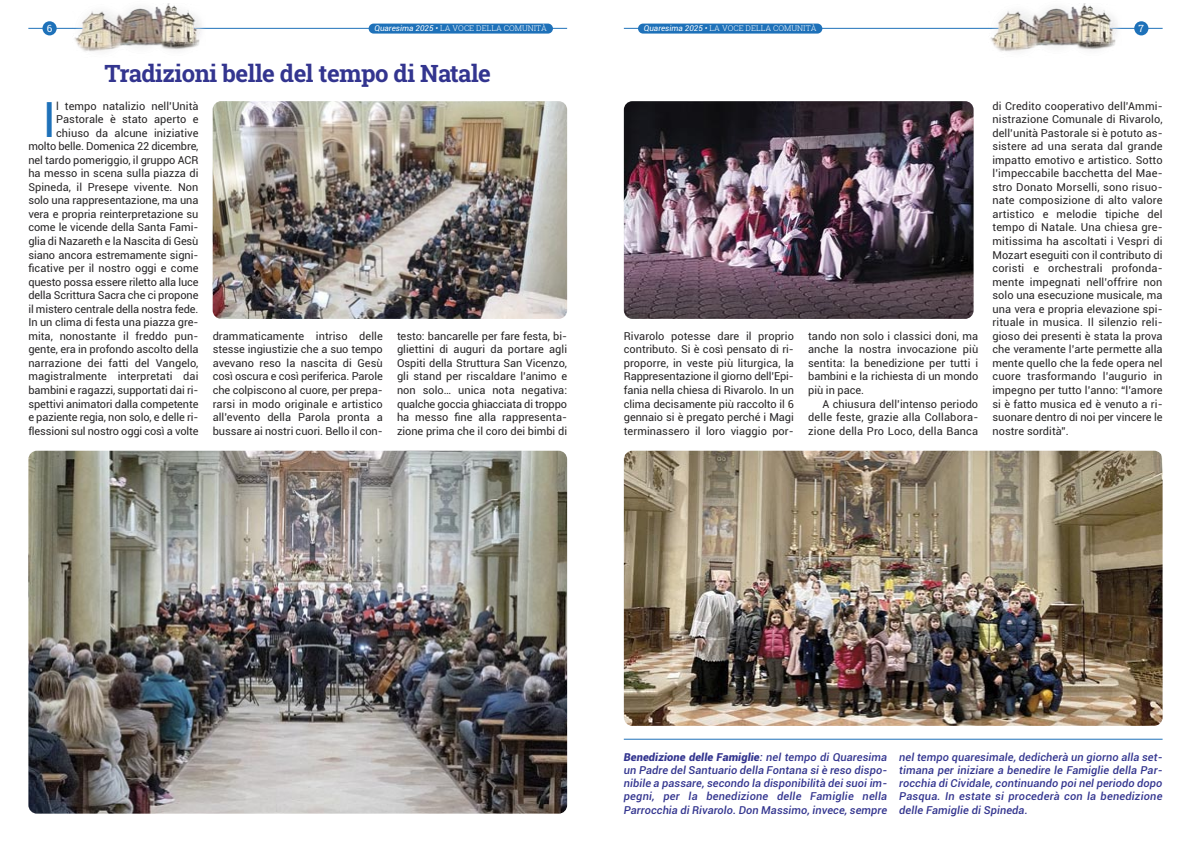
<style>
.page{position:relative;width:1191px;height:842px;background:#fff}
.page>*{position:absolute;margin:0;border:0;box-sizing:border-box;transform-origin:0 0}
.t1{font:49.1px "Roboto";color:#1e71b9}
.t2{font:700 24px "Roboto Slab";letter-spacing:-.02em;color:#33358f}
.t3{font:11px/13.5px "Roboto";letter-spacing:-.005em;color:#272526;text-align:justify}
.t4{font:italic 500 11px/13.2px "Roboto";letter-spacing:.01em;color:#33358f;text-align:justify}
.t5{font:10px "Roboto Slab";color:#fff}
.t6{font:300 8px "Roboto Slab";color:#fff}
.s1{font-family:"Roboto";font-weight:400;font-style:italic}
.s2{font-weight:900}
</style>
<div class="page">
<hr style="left:28px;top:28px;width:539px;height:1px;background:#1e71b9">
<img style="left:65px;top:3px;width:141px;height:49px">
<div style="left:42px;top:21px;width:15px;height:14px;background:#1e71b9;border-radius:50%"></div>
<img style="left:213px;top:101px;width:354px;height:218px;border-radius:9px">
<img style="left:28px;top:451px;width:539px;height:363px;border-radius:9px">
<div style="left:369px;top:24px;width:184px;height:10px;background:#1e71b9;border-radius:5px"></div>
<hr style="left:624px;top:28px;width:538px;height:1px;background:#1e71b9">
<img style="left:980px;top:3px;width:141px;height:49px">
<div style="left:1134px;top:21px;width:14px;height:14px;background:#1e71b9;border-radius:50%"></div>
<img style="left:624px;top:451px;width:538px;height:275px;border-radius:9px">
<img style="left:624px;top:101px;width:349px;height:218px;border-radius:9px">
<div style="left:638px;top:24px;width:184px;height:10px;background:#1e71b9;border-radius:5px"></div>
<hr style="left:624px;top:739px;width:538px;height:1px;background:#1e71b9">
<p class="t5" style="left:47px;top:25px;width:7px">6</p>
<p class="t6" style="left:374px;top:25px;width:174px"><span class="s1">Quaresima 2025 •</span> LA VOCE DELLA COMUNITÀ</p>
<p class="t6" style="left:644px;top:25px;width:174px"><span class="s1">Quaresima 2025 •</span> LA VOCE DELLA COMUNITÀ</p>
<p class="t5" style="left:1138px;top:25px;width:7px">7</p>
<h2 class="t2" style="left:104px;top:64px;width:388px">Tradizioni belle del tempo di Natale</h2>
<p class="t3" style="left:28px;top:100px;width:172px;text-align:right">l tempo natalizio nell’Unità Pastorale è stato aperto e chiuso da alcune iniziative molto belle. Domenica 22 dicembre, nel tardo pomeriggio, il gruppo ACR ha messo in scena sulla piazza di Spineda, il Presepe vivente. Non solo una rappresentazione, ma una vera e propria reinterpretazione su come le vicende della Santa Fami&shy;glia di Nazareth e la Nascita di Gesù siano ancora estremamente signi&shy;ficative per il nostro oggi e come questo possa essere riletto alla luce della Scrittura Sacra che ci propone il mistero centrale della nostra fede.<br>In un clima di festa una piazza gre&shy;mita, nonostante il freddo pun&shy;gente, era in profondo ascolto della narrazione dei fatti del Vangelo, magistralmente interpretati dai bambini e ragazzi, supportati dai ri&shy;spettivi animatori dalla competente e paziente regia, non solo, e delle ri&shy;flessioni sul nostro oggi così a volte</p>
<h1 class="t1" style="left:43px;top:99px;width:15px">I</h1>
<p class="t3" style="left:213px;top:330px;width:172px">drammaticamente intriso delle stesse ingiustizie che a suo tempo avevano reso la nascita di Gesù così oscura e così periferica. Parole che colpiscono al cuore, per prepa&shy;rarsi in modo originale e artistico all’evento della Parola pronta a bussare ai nostri cuori. Bello il con-</p>
<p class="t3" style="left:397px;top:330px;width:172px">testo: bancarelle per fare festa, bi&shy;gliettini di auguri da portare agli Ospiti della Struttura San Vicenzo, gli stand per riscaldare l’animo e non solo… unica nota negativa: qualche goccia ghiacciata di troppo ha messo fine alla rappresenta&shy;zione prima che il coro dei bimbi di</p>
<p class="t3" style="left:624px;top:330px;width:172px">Rivarolo potesse dare il proprio contributo. Si è così pensato di ri&shy;proporre, in veste più liturgica, la Rappresentazione il giorno dell’Epi&shy;fania nella chiesa di Rivarolo. In un clima decisamente più raccolto il 6 gennaio si è pregato perché i Magi terminassero il loro viaggio por-</p>
<p class="t3" style="left:808px;top:330px;width:172px">tando non solo i classici doni, ma anche la nostra invocazione più sentita: la benedizione per tutti i bambini e la richiesta di un mondo più in pace.</p>
<p class="t3" style="left:808px;top:398px;width:172px;text-indent:14px">A chiusura dell’intenso periodo delle feste, grazie alla Collabora&shy;zione della Pro Loco, della Banca</p>
<p class="t3" style="left:992px;top:100px;width:172px">di Credito cooperativo dell’Ammi&shy;nistrazione Comunale di Rivarolo, dell’unità Pastorale si è potuto as&shy;sistere ad una serata dal grande impatto emotivo e artistico. Sotto l’impeccabile bacchetta del Mae&shy;stro Donato Morselli, sono risuo&shy;nate composizione di alto valore artistico e melodie tipiche del tempo di Natale. Una chiesa gre&shy;mitissima ha ascoltati i Vespri di Mozart eseguiti con il contributo di coristi e orchestrali profonda&shy;mente impegnati nell’offrire non solo una esecuzione musicale, ma una vera e propria elevazione spi&shy;rituale in musica. Il silenzio reli&shy;gioso dei presenti è stata la prova che veramente l’arte permette alla mente quello che la fede opera nel cuore trasformando l’augurio in impegno per tutto l’anno: “l’amore si è fatto musica ed è venuto a ri&shy;suonare dentro di noi per vincere le nostre sordità”.</p>
<p class="t4" style="left:624px;top:751px;width:265px"><span class="s2">Benedizione delle Famiglie</span>: nel tempo di Quaresima un Padre del Santuario della Fontana si è reso dispo&shy;nibile a passare, secondo la disponibilità dei suoi im&shy;pegni, per la benedizione delle Famiglie nella Parrocchia di Rivarolo. Don Massimo, invece, sempre</p>
<p class="t4" style="left:899px;top:751px;width:265px">nel tempo quaresimale, dedicherà un giorno alla set&shy;timana per iniziare a benedire le Famiglie della Par&shy;rocchia di Cividale, continuando poi nel periodo dopo Pasqua. In estate si procederà con la benedizione delle Famiglie di Spineda.</p>
</div>
